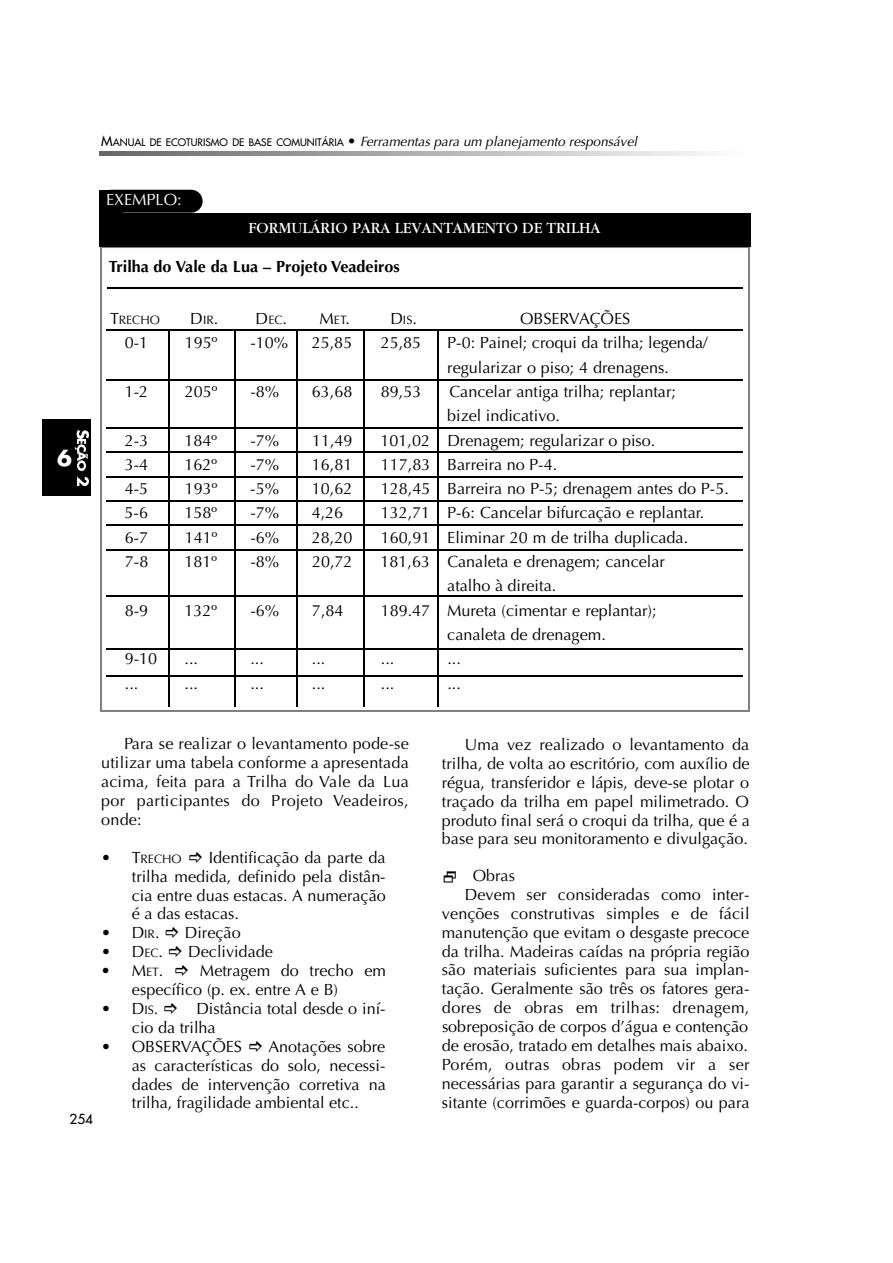
<style>
.page{position:relative;width:893px;height:1263px;background:#fff}
.page>*{position:absolute;margin:0;border:0;box-sizing:border-box;transform-origin:0 0}
.t1{font:700 21.6px "Futura";color:#fff}
.t2{font:16.2px/18.9px "Optima";color:#000}
.t3{font:16.2px "Optima";letter-spacing:.02em;color:#000}
.t4{font:700 16.2px "Optima";color:#000}
.t5{font:16.2px "Garamond";color:#fff}
.t6{font:16.2px "Optima";color:#fff}
.t7{font:italic 13.5px "Optima";color:#000}
.t8{font:13.5px "Futura";color:#000}
.t9{font:12.15px "Optima";color:#000}
.s1{font-family:"Futura";font-style:normal}
.s2{font-family:"Futura";font-style:normal;font-size:10.2px}
.s3{font-size:16.2px}
.s4{font-size:12.15px}
</style>
<div class="page">
<img style="left:100px;top:151px;width:604px;height:5px">
<div style="left:42px;top:419px;width:49px;height:77px;background:#000"></div>
<img style="left:76px;top:430px;width:13px;height:8px">
<svg style="left:74px;top:439px;width:12px;height:13px"></svg>
<img style="left:77px;top:452px;width:10px;height:9px">
<svg style="left:77px;top:461px;width:9px;height:10px"></svg>
<img style="left:77px;top:476px;width:12px;height:10px">
<img style="left:101px;top:246px;width:648px;height:466px">
<div style="left:100px;top:213px;width:650px;height:33px;background:#000"></div>
<div style="left:100px;top:190px;width:23px;height:23px;background:#000"></div>
<div style="left:100px;top:190px;width:103px;height:23px;background:#000;border-radius:11px"></div>
<h1 class="t1" style="left:57px;top:448px;width:16px">6</h1>
<p class="t7" style="left:101px;top:136px;width:537px"><span class="s1">M</span><span class="s2">ANUAL DE ECOTURISMO DE BASE COMUNITÁRIA</span> <span class="s1">•</span> Ferramentas para um planejamento responsável</p>
<p class="t6" style="left:106px;top:193px;width:77px">EXEMPLO:</p>
<p class="t5" style="left:248px;top:222px;width:353px">FORMULÁRIO PARA LEVANTAMENTO DE TRILHA</p>
<p class="t4" style="left:109px;top:260px;width:292px">Trilha do Vale da Lua – Projeto Veadeiros</p>
<p class="t9" style="left:110px;top:315px;width:51px"><span class="s3">T</span>RECHO</p>
<p class="t2" style="left:190px;top:311px;width:30px">D<span class="s4">IR</span>.</p>
<p class="t2" style="left:255px;top:311px;width:33px">D<span class="s4">EC</span>.</p>
<p class="t2" style="left:319px;top:311px;width:32px">M<span class="s4">ET</span>.</p>
<p class="t2" style="left:390px;top:311px;width:28px">D<span class="s4">IS</span>.</p>
<p class="t2" style="left:520px;top:311px;width:112px">OBSERVAÇÕES</p>
<p class="t2" style="left:125px;top:335px;width:25px">0-1</p>
<p class="t2" style="left:185px;top:335px;width:34px">195º</p>
<p class="t2" style="left:250px;top:335px;width:39px">-10%</p>
<p class="t2" style="left:312px;top:335px;width:42px">25,85</p>
<p class="t2" style="left:381px;top:335px;width:42px">25,85</p>
<p class="t2" style="left:447px;top:332px;width:262px;line-height:24.3px">P-0: Painel; croqui da trilha; legenda/ regularizar o piso; 4 drenagens.</p>
<p class="t2" style="left:125px;top:384px;width:25px">1-2</p>
<p class="t2" style="left:185px;top:384px;width:34px">205º</p>
<p class="t2" style="left:250px;top:384px;width:30px">-8%</p>
<p class="t2" style="left:312px;top:384px;width:42px">63,68</p>
<p class="t2" style="left:381px;top:384px;width:42px">89,53</p>
<p class="t2" style="left:447px;top:381px;width:230px;line-height:24.3px">Cancelar antiga trilha; replantar; bizel indicativo.</p>
<p class="t2" style="left:125px;top:432px;width:25px">2-3</p>
<p class="t2" style="left:184px;top:432px;width:34px">184º</p>
<p class="t2" style="left:250px;top:432px;width:30px">-7%</p>
<p class="t2" style="left:312px;top:432px;width:42px">11,49</p>
<p class="t2" style="left:380px;top:432px;width:276px">101,02 Drenagem; regularizar o piso.</p>
<p class="t2" style="left:125px;top:456px;width:25px">3-4</p>
<p class="t2" style="left:184px;top:456px;width:34px">162º</p>
<p class="t2" style="left:250px;top:456px;width:30px">-7%</p>
<p class="t2" style="left:312px;top:456px;width:42px">16,81</p>
<p class="t2" style="left:381px;top:456px;width:178px">117,83 Barreira no P-4.</p>
<p class="t2" style="left:125px;top:481px;width:25px">4-5</p>
<p class="t2" style="left:185px;top:481px;width:34px">193º</p>
<p class="t2" style="left:250px;top:481px;width:30px">-5%</p>
<p class="t2" style="left:312px;top:481px;width:42px">10,62</p>
<p class="t2" style="left:381px;top:481px;width:349px">128,45 Barreira no P-5; drenagem antes do P-5.</p>
<p class="t2" style="left:125px;top:505px;width:25px">5-6</p>
<p class="t2" style="left:184px;top:505px;width:34px">158º</p>
<p class="t2" style="left:250px;top:505px;width:30px">-7%</p>
<p class="t2" style="left:312px;top:505px;width:33px">4,26</p>
<p class="t2" style="left:381px;top:505px;width:325px">132,71 P-6: Cancelar bifurcação e replantar.</p>
<p class="t2" style="left:125px;top:529px;width:25px">6-7</p>
<p class="t2" style="left:185px;top:529px;width:34px">141º</p>
<p class="t2" style="left:250px;top:529px;width:30px">-6%</p>
<p class="t2" style="left:312px;top:529px;width:42px">28,20</p>
<p class="t2" style="left:381px;top:529px;width:309px">160,91 Eliminar 20 m de trilha duplicada.</p>
<p class="t2" style="left:125px;top:554px;width:25px">7-8</p>
<p class="t2" style="left:184px;top:554px;width:34px">181º</p>
<p class="t2" style="left:250px;top:554px;width:30px">-8%</p>
<p class="t2" style="left:312px;top:554px;width:42px">20,72</p>
<p class="t2" style="left:447px;top:551px;width:219px;line-height:24.3px;text-indent:-67px">181,63 Canaleta e drenagem; cancelar atalho à direita.</p>
<p class="t2" style="left:125px;top:602px;width:25px">8-9</p>
<p class="t2" style="left:184px;top:602px;width:34px">132º</p>
<p class="t2" style="left:250px;top:602px;width:30px">-6%</p>
<p class="t2" style="left:312px;top:602px;width:33px">7,84</p>
<p class="t2" style="left:447px;top:600px;width:211px;line-height:24.3px;text-indent:-67px">189.47 Mureta (cimentar e replantar); canaleta de drenagem.</p>
<p class="t2" style="left:125px;top:651px;width:34px">9-10</p>
<p class="t2" style="left:185px;top:651px;width:15px">...</p>
<p class="t2" style="left:250px;top:651px;width:15px">...</p>
<p class="t2" style="left:312px;top:651px;width:15px">...</p>
<p class="t2" style="left:381px;top:651px;width:15px">...</p>
<p class="t2" style="left:447px;top:651px;width:15px">...</p>
<p class="t2" style="left:125px;top:675px;width:15px">...</p>
<p class="t2" style="left:185px;top:675px;width:15px">...</p>
<p class="t2" style="left:250px;top:675px;width:15px">...</p>
<p class="t2" style="left:312px;top:675px;width:15px">...</p>
<p class="t2" style="left:381px;top:675px;width:15px">...</p>
<p class="t2" style="left:447px;top:675px;width:15px">...</p>
<p class="t8" style="left:70px;top:1112px;width:25px">254</p>
<p class="t2" style="left:101px;top:736px;width:309px;text-align:justify;text-indent:23px">Pa ra se realizar o levantamento pode-se utilizar uma tabela conforme a apresentada acima, feita para a Trilha do Vale da Lua por participantes do Projeto Ve a d e i r o s , o n d e :</p>
<p class="t9" style="left:101px;top:854px;width:82px"><span class="s3">• T</span>RECHO</p>
<p class="t2" style="left:132px;top:849px;width:255px;text-align:justify;text-indent:77px">Identificação da parte da trilha medida, definido pela distân&shy;cia entre duas estacas. A numeração é a das estacas.</p>
<p class="t2" style="left:101px;top:925px;width:60px">• D<span class="s4">IR</span>.</p>
<p class="t2" style="left:185px;top:925px;width:57px">Direção</p>
<p class="t2" style="left:101px;top:944px;width:64px">• D<span class="s4">EC</span>.</p>
<p class="t2" style="left:188px;top:944px;width:86px">Declividade</p>
<p class="t2" style="left:101px;top:963px;width:64px">• M<span class="s4">ET</span>.</p>
<p class="t2" style="left:132px;top:963px;width:255px;text-indent:68px">Metragem do trecho em específico (p. ex. entre A e B)</p>
<p class="t2" style="left:101px;top:1001px;width:59px">• D<span class="s4">IS</span>.</p>
<p class="t2" style="left:132px;top:1001px;width:255px;text-indent:64px">Distância total desde o iní&shy;cio da trilha</p>
<p class="t2" style="left:101px;top:1038px;width:142px">• OBSERVAÇÕES</p>
<p class="t2" style="left:132px;top:1038px;width:255px;text-align:justify;text-indent:137px">Anotações sobre as características do solo, necessi&shy;dades de intervenção corretiva na trilha, fragilidade ambiental etc..</p>
<p class="t2" style="left:441px;top:737px;width:309px;text-align:justify;text-indent:23px">Uma vez realizado o levantamento da trilha, de volta ao escritório, com auxílio de régua, transferidor e lápis, deve-se plotar o traçado da trilha em papel milimetrado. O produto final será o croqui da trilha, que é a base para seu monitoramento e divulgação.</p>
<p class="t2" style="left:472px;top:868px;width:44px">Obras</p>
<p class="t2" style="left:464px;top:886px;width:286px">D e vem ser consideradas como inter-</p>
<p class="t2" style="left:442px;top:905px;width:309px">venções construtivas simples e de fácil</p>
<p class="t2" style="left:442px;top:924px;width:309px">manutenção que evitam o desgaste precoce</p>
<p class="t2" style="left:442px;top:943px;width:309px">da trilha. Madeiras caídas na própria região</p>
<p class="t2" style="left:442px;top:962px;width:309px">são materiais suficientes para sua implan-</p>
<p class="t2" style="left:442px;top:981px;width:309px">tação. Geralmente são três os fatores gera-</p>
<p class="t3" style="left:442px;top:1001px;width:309px">dores de obras em trilhas: drenagem,</p>
<p class="t2" style="left:442px;top:1019px;width:308px">sobreposição de corpos d’água e contenção</p>
<p class="t2" style="left:442px;top:1038px;width:308px">de erosão, tratado em detalhes mais abaixo.</p>
<p class="t3" style="left:442px;top:1058px;width:309px">Porém, outras obras podem vir a ser</p>
<p class="t2" style="left:442px;top:1075px;width:309px">necessárias para garantir a segurança do vi-</p>
<p class="t2" style="left:442px;top:1094px;width:309px">sitante (corrimões e guarda-corpos) ou para</p>
</div>
